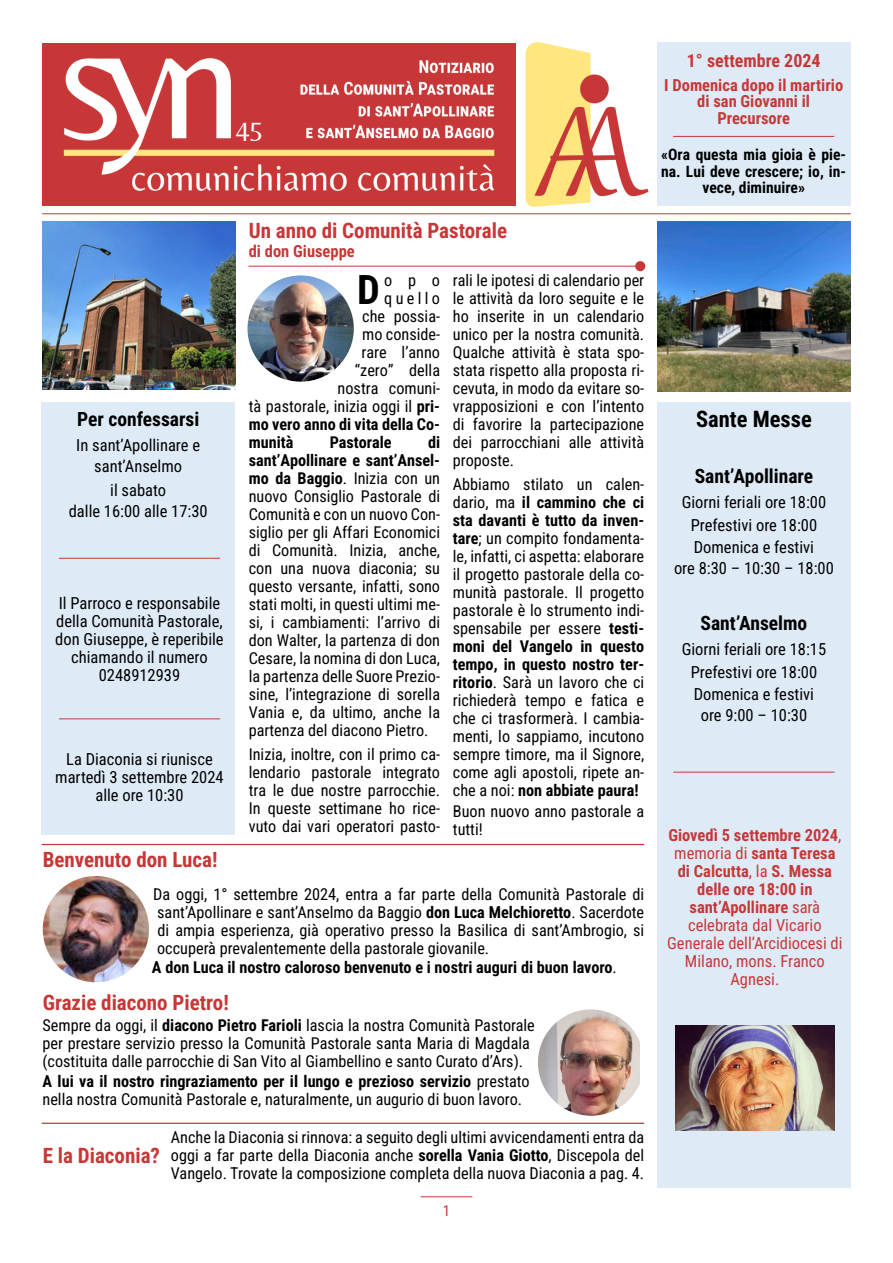
<style>
.page{position:relative;width:893px;height:1263px;background:#fff}
.page>*{position:absolute;margin:0;border:0;box-sizing:border-box;transform-origin:0 0}
.t1{font:700 40.2px "Roboto Condensed";color:#000}
.t2{font:27px "Belleza";color:#fff}
.t3{font:700 22.5px "Roboto Condensed";color:#000}
.t4{font:700 21px "Roboto Condensed";color:#c83737}
.t5{font:700 19.5px "Roboto Condensed";color:#000}
.t6{font:700 18px "Roboto Condensed";color:#c83737}
.t7{font:16.5px/18px "Roboto Condensed";color:#000;text-align:center}
.t8{font:16.5px/18px "Roboto Condensed";color:#c83737;text-align:center}
.t9{font:700 16.5px/16.5px "Roboto Condensed";color:#c83737;text-align:center}
.t10{font:16.2px/18px "Roboto Condensed";color:#000;text-align:justify}
.t11{font:700 16.2px "Roboto Condensed";color:#000}
.t12{font:700 15.6px/16.5px "Roboto Condensed";color:#000;text-align:center}
.t13{font:15px "Roboto Condensed";letter-spacing:-.02em;color:#c83737}
.s1{font-weight:700}
.s2{font-weight:400}
</style>
<div class="page">
<hr style="left:421px;top:1196px;width:51px;height:1px;background:#c83737">
<img style="left:500px;top:42px;width:173px;height:165px">
<img style="left:42px;top:43px;width:474px;height:162px">
<div style="left:657px;top:43px;width:193px;height:163px;background:#deebf7"></div>
<img style="left:43px;top:222px;width:193px;height:168px">
<img style="left:657px;top:222px;width:193px;height:170px">
<hr style="left:42px;top:213px;width:808px;height:1px;background:#c83737">
<hr style="left:673px;top:136px;width:161px;height:1px;background:#c83737">
<hr style="left:249px;top:266px;width:395px;height:1px;background:#c83737">
<div style="left:635px;top:261px;width:10px;height:10px;background:#c83737;border-radius:50%"></div>
<div style="left:657px;top:402px;width:194px;height:785px;background:#deebf7"></div>
<div style="left:42px;top:403px;width:193px;height:432px;background:#deebf7"></div>
<hr style="left:42px;top:1123px;width:602px;height:1px;background:#c83737">
<hr style="left:59px;top:558px;width:161px;height:1px;background:#c83737">
<hr style="left:59px;top:718px;width:161px;height:1px;background:#c83737">
<hr style="left:674px;top:772px;width:160px;height:1px;background:#c83737">
<img style="left:247px;top:275px;width:107px;height:107px;border-radius:50%">
<hr style="left:42px;top:844px;width:602px;height:1px;background:#c83737">
<img style="left:676px;top:1025px;width:158px;height:105px">
<img style="left:43px;top:876px;width:106px;height:106px;border-radius:50%">
<img style="left:538px;top:1009px;width:102px;height:107px">
<h2 class="t2" style="left:236px;top:113px;width:28px">45</h2>
<p class="t4" style="left:249px;top:222px;width:260px">Un anno di Comunità Pastorale</p>
<p class="t5" style="left:77px;top:411px;width:124px">Per confessarsi</p>
<p class="t7" style="left:76px;top:437px;width:125px;line-height:21px">In sant’Apollinare e sant’Anselmo</p>
<p class="t7" style="left:69px;top:482px;width:140px;line-height:21px">il sabato<br>dalle 16:00 alle 17:30</p>
<p class="t7" style="left:55px;top:596px;width:170px">Il Parroco e responsabile della Comunità Pastorale, don Giuseppe, è reperibile chiamando il numero<br>0248912939</p>
<p class="t7" style="left:55px;top:752px;width:170px">La Diaconia si riunisce martedì 3 settembre 2024 alle ore 10:30</p>
<p class="t4" style="left:43px;top:852px;width:176px">Benvenuto don Luca!</p>
<p class="t9" style="left:249px;top:245px;width:108px">di don Giuseppe</p>
<h1 class="t1" style="left:357px;top:274px;width:24px">D</h1>
<p class="t10" style="left:384px;top:273px;width:57px">opo</p>
<p class="t10" style="left:384px;top:291px;width:57px">quello</p>
<p class="t10" style="left:362px;top:309px;width:79px">che possia-</p>
<p class="t10" style="left:362px;top:327px;width:79px">mo conside-</p>
<p class="t10" style="left:361px;top:345px;width:80px">rare l’anno</p>
<p class="t10" style="left:355px;top:363px;width:87px">“zero” della</p>
<p class="t10" style="left:338px;top:381px;width:104px">nostra comuni-</p>
<p class="t10" style="left:249px;top:399px;width:193px">tà pastorale, inizia oggi il <span class="s1">pri-</span></p>
<p class="t11" style="left:249px;top:418px;width:193px">mo vero anno di vita della Co-</p>
<p class="t11" style="left:249px;top:436px;width:46px">munità</p>
<p class="t11" style="left:330px;top:436px;width:64px">Pastorale</p>
<p class="t10" style="left:249px;top:435px;width:193px;text-indent:179px"><span class="s1">di sant’Apollinare e sant’Ansel&shy;mo da Baggio</span>. Inizia con un nuovo Consiglio Pastorale di Comunità e con un nuovo Con&shy;siglio per gli Affari Economici di Comunità. Inizia, anche, con una nuova diaconia; su questo versante, infatti, sono stati molti, in questi ultimi me&shy;si, i cambiamenti: l’arrivo di don Walter, la partenza di don Cesare, la nomina di don Luca, la partenza delle Suore Prezio&shy;sine, l’integrazione di sorella Vania e, da ultimo, anche la partenza del diacono Pietro.</p>
<p class="t10" style="left:249px;top:747px;width:193px">Inizia, inoltre, con il primo ca&shy;lendario pastorale integrato tra le due nostre parrocchie.<br>In queste settimane ho rice&shy;vuto dai vari operatori pasto-</p>
<p class="t10" style="left:453px;top:273px;width:193px">rali le ipotesi di calendario per le attività da loro seguite e le ho inserite in un calendario unico per la nostra comunità.<br>Qualche attività è stata spo&shy;stata rispetto alla proposta ri&shy;cevuta, in modo da evitare so&shy;vrapposizioni e con l’intento di favorire la partecipazione dei parrocchiani alle attività proposte.</p>
<p class="t10" style="left:453px;top:477px;width:193px">Abbiamo stilato un calen&shy;dario, ma <span class="s1">il cammino che ci sta davanti è tutto da inven&shy;tare</span>; un compito fondamenta&shy;le, infatti, ci aspetta: elaborare il progetto pastorale della co&shy;munità pastorale. Il progetto pastorale è lo strumento indi&shy;spensabile per essere <span class="s1">testi&shy;moni del Vangelo in questo tempo, in questo nostro ter&shy;ritorio</span>. Sarà un lavoro che ci richiederà tempo e fatica e che ci trasformerà. I cambia&shy;menti, lo sappiamo, incutono sempre timore, ma il Signore, come agli apostoli, ripete an&shy;che a noi: <span class="s1">non abbiate paura!</span></p>
<p class="t10" style="left:453px;top:804px;width:193px">Buon nuovo anno pastorale a tutti!</p>
<p class="t10" style="left:153px;top:887px;width:492px">Da oggi, 1° settembre 2024, entra a far parte della Comunità Pastorale di sant’Apollinare e sant’Anselmo da Baggio <span class="s1">don Luca Melchioretto</span>. Sacerdote di ampia esperienza, già operativo presso la Basilica di sant’Ambrogio, si occuperà prevalentemente della pastorale giovanile.</p>
<p class="t11" style="left:152px;top:961px;width:466px">A don Luca il nostro caloroso benvenuto e i nostri auguri di buon lavoro<span class="s2">.</span></p>
<p class="t4" style="left:43px;top:994px;width:188px">Grazie diacono Pietro!</p>
<p class="t10" style="left:43px;top:1018px;width:494px;text-align:left">Sempre da oggi, il <span class="s1">diacono Pietro Farioli</span> lascia la nostra Comunità Pastorale per prestare servizio presso la Comunità Pastorale santa Maria di Magdala (costituita dalle parrocchie di San Vito al Giambellino e santo Curato d’Ars).</p>
<p class="t10" style="left:43px;top:1073px;width:489px"><span class="s1">A lui va il nostro ringraziamento per il lungo e prezioso servizio</span> prestato nella nostra Comunità Pastorale e, naturalmente, un augurio di buon lavoro.</p>
<p class="t10" style="left:171px;top:1130px;width:475px">Anche la Diaconia si rinnova: a seguito degli ultimi avvicendamenti entra da oggi a far parte della Diaconia anche <span class="s1">sorella Vania Giotto</span>, Discepola del Vangelo. Trovate la composizione completa della nuova Diaconia a pag. 4.</p>
<p class="t4" style="left:43px;top:1147px;width:119px">E la Diaconia?</p>
<p class="t13" style="left:443px;top:1204px;width:9px">1</p>
<p class="t6" style="left:687px;top:53px;width:135px">1° settembre 2024</p>
<p class="t9" style="left:664px;top:78px;width:180px">I Domenica dopo il martirio di san Giovanni il<br>Precursore</p>
<p class="t12" style="left:661px;top:148px;width:186px">«Ora questa mia gioia è pie&shy;na. Lui deve crescere; io, in&shy;vece, diminuire»</p>
<p class="t13" style="left:692px;top:54px;width:159px">1° SETTEMBRE 2024 - N. 45</p>
<h3 class="t3" style="left:696px;top:411px;width:117px">Sante Messe</h3>
<p class="t5" style="left:695px;top:468px;width:120px">Sant’Apollinare</p>
<p class="t7" style="left:682px;top:493px;width:146px;line-height:22.5px">Giorni feriali ore 18:00<br>Prefestivi ore 18:00<br>Domenica e festivi</p>
<p class="t7" style="left:674px;top:561px;width:161px">ore 8:30 – 10:30 – 18:00</p>
<p class="t5" style="left:700px;top:615px;width:108px">Sant’Anselmo</p>
<p class="t7" style="left:682px;top:640px;width:146px;line-height:22.5px">Giorni feriali ore 18:15<br>Prefestivi ore 18:00<br>Domenica e festivi</p>
<p class="t7" style="left:701px;top:708px;width:108px">ore 9:00 – 10:30</p>
<p class="t8" style="left:667px;top:827px;width:177px"><span class="s1">Giovedì 5 settembre 2024</span>, memoria di <span class="s1">santa Teresa di Calcutta</span>, la <span class="s1">S. Messa delle ore 18:00 in sant’Apollinare</span> sarà celebrata dal Vicario<br>Generale dell’Arcidiocesi di<br>Milano, mons. Franco<br>Agnesi.</p>
</div>
